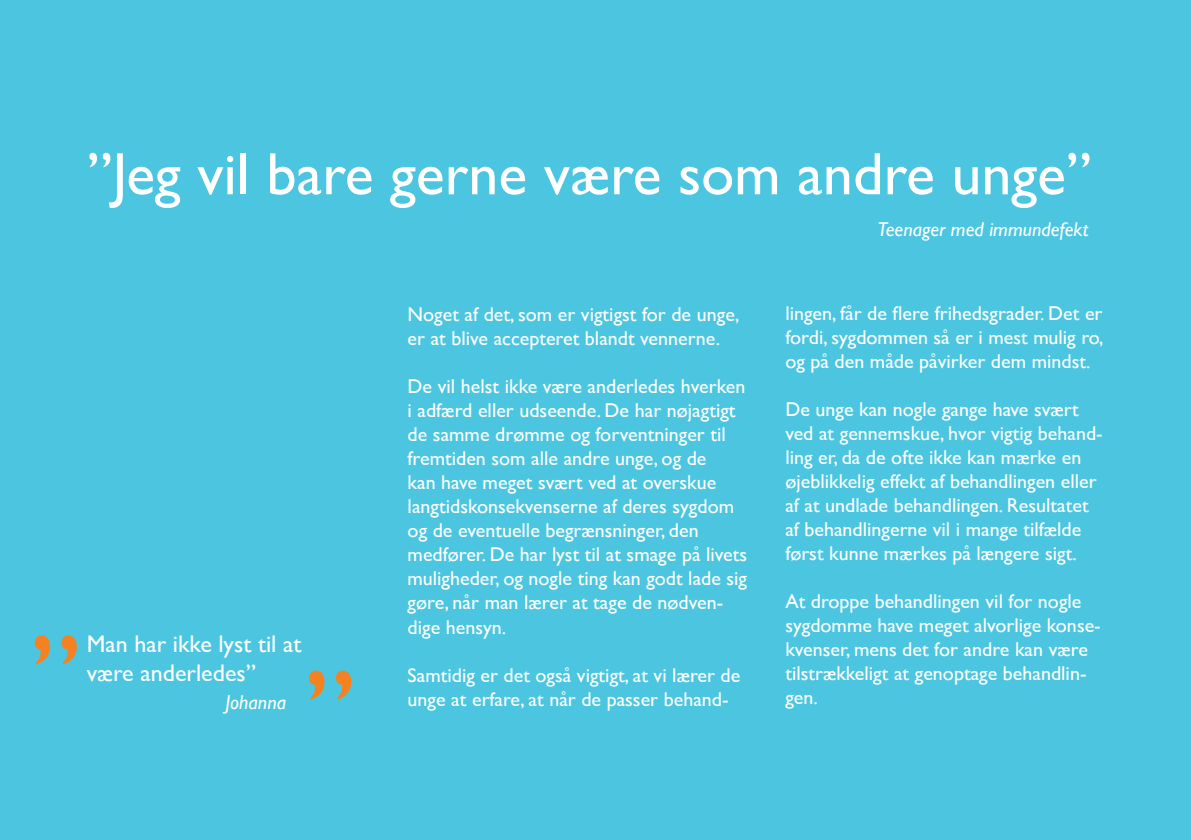
<style>
.page{position:relative;width:1191px;height:840px;background:#fff}
.page>*{position:absolute;margin:0;border:0;box-sizing:border-box;transform-origin:0 0}
.t1{font:120px "Gill Sans";color:#f58220}
.t2{font:60px "Gill Sans";color:#fff}
.t3{font:24px/28.8px "Gill Sans";color:#fff}
.t4{font:20px/24px "Gill Sans";color:#fff}
.t5{font:italic 20px "Gill Sans";color:#fff}
</style>
<div class="page">
<div style="left:0;top:0;width:1191px;height:839px;background:#4cc6e0"></div>
<p class="t2" style="left:87px;top:138px;width:1006px">”Jeg vil bare gerne være som andre unge”</p>
<p class="t5" style="left:877px;top:217px;width:212px">Teenager med immundefekt</p>
<p class="t1" style="left:29px;top:606px;width:53px">”</p>
<p class="t3" style="left:87px;top:629px;width:216px">Man har ikke lyst til at være anderledes”</p>
<p class="t1" style="left:304px;top:642px;width:53px">”</p>
<p class="t5" style="left:225px;top:690px;width:62px">Johanna</p>
<p class="t4" style="left:407px;top:302px;width:333px">Noget af det, som er vigtigst for de unge, er at blive accepteret blandt vennerne.</p>
<p class="t4" style="left:407px;top:374px;width:341px">De vil helst ikke være anderledes hverken i adfærd eller udseende. De har nøjagtigt de samme drømme og forventninger til fremtiden som alle andre unge, og de<br>kan have meget svært ved at overskue langtidskonsekvenserne af deres sygdom og de eventuelle begrænsninger, den medfører. De har lyst til at smage på livets muligheder, og nogle ting kan godt lade sig gøre, når man lærer at tage de nødven&shy;dige hensyn.</p>
<p class="t4" style="left:407px;top:662px;width:334px">Samtidig er det også vigtigt, at vi lærer de unge at erfare, at når de passer behand-</p>
<p class="t4" style="left:785px;top:301px;width:320px;text-align:justify">lingen, får de flere frihedsgrader. Det er fordi, sygdommen så er i mest mulig ro, og på den måde påvirker dem mindst.</p>
<p class="t4" style="left:785px;top:397px;width:319px">De unge kan nogle gange have svært ved at gennemskue, hvor vigtig behand&shy;ling er, da de ofte ikke kan mærke en øjeblikkelig effekt af behandlingen eller af at undlade behandlingen. Resultatet af behandlingerne vil i mange tilfælde først kunne mærkes på længere sigt.</p>
<p class="t4" style="left:785px;top:589px;width:317px">At droppe behandlingen vil for nogle sygdomme have meget alvorlige konse&shy;kvenser, mens det for andre kan være tilstrækkeligt at genoptage behandlin&shy;gen.</p>
</div>
